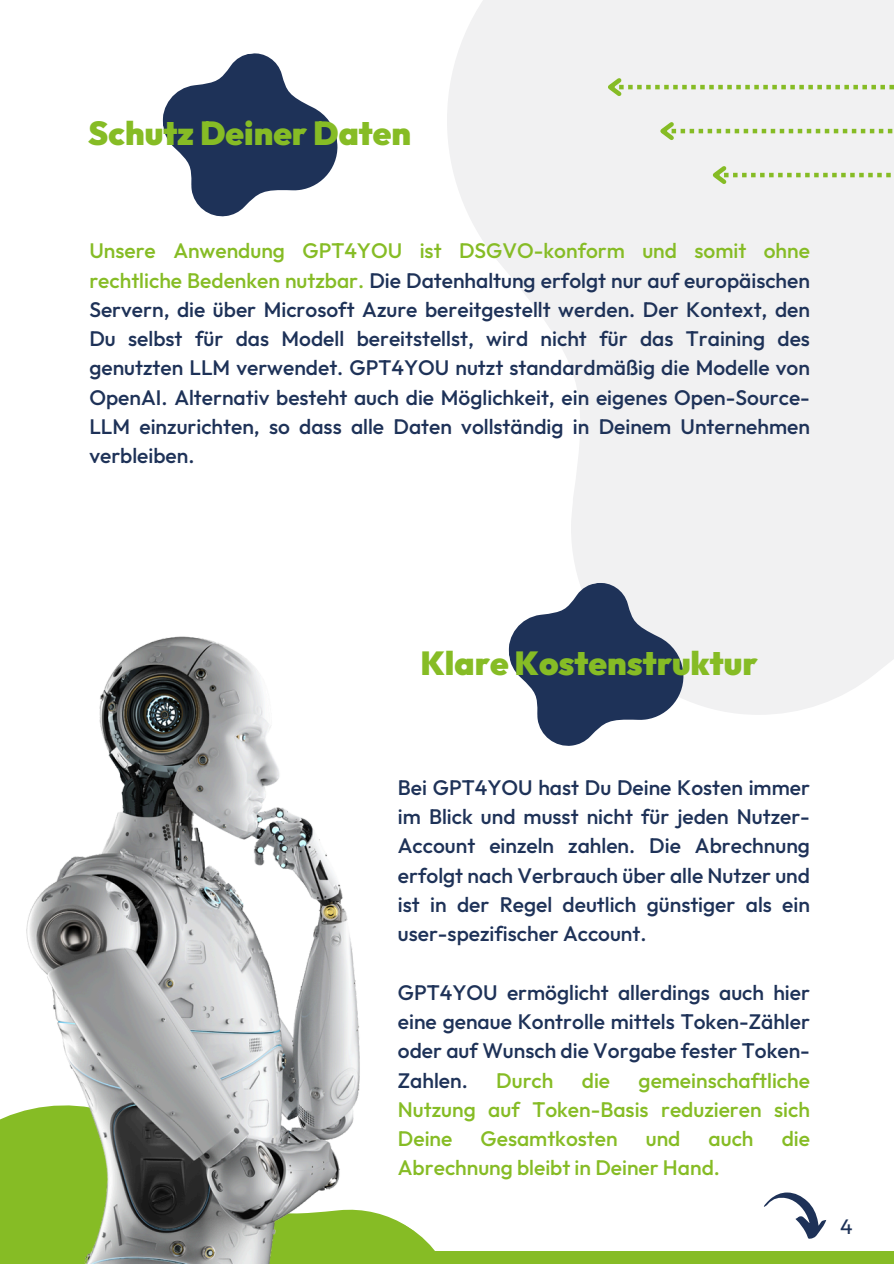
<style>
.page{position:relative;width:894px;height:1264px;background:#fff}
.page>*{position:absolute;margin:0;border:0;box-sizing:border-box;transform-origin:0 0}
.t1{font:900 33.15px "Outfit";color:#86bc25}
.t2{font:500 21px/29.2px "Outfit";color:#1e3258;text-align:justify}
.t3{font:500 21px/29.2px "Outfit";color:#86bc25;text-align:justify}
.t4{font:21px "Outfit";color:#1e3258}
.s1{color:#86bc25}
</style>
<div class="page">
<div style="left:0;top:1251px;width:893px;height:12px;background:#86bc25"></div>
<svg style="left:447px;top:0;width:446px;height:715px;fill:#f1f1f2"></svg>
<img style="left:0;top:603px;width:501px;height:660px">
<svg style="left:162px;top:53px;width:176px;height:164px"></svg>
<svg style="left:764px;top:1192px;width:62px;height:46px"></svg>
<svg style="left:501px;top:573px;width:189px;height:173px"></svg>
<svg style="left:602px;top:74px;width:291px;height:26px"></svg>
<svg style="left:655px;top:118px;width:238px;height:26px"></svg>
<svg style="left:707px;top:162px;width:186px;height:26px"></svg>
<p class="t1" style="left:88px;top:112px;width:324px">Schutz Deiner Daten</p>
<h1 class="t2" style="left:89px;top:236px;width:722px"><span class="s1">Unsere Anwendung GPT4YOU ist DSGVO-konform und somit ohne rechtliche Bedenken nutzbar.</span> Die Datenhaltung erfolgt nur auf europäischen Servern, die über Microsoft Azure bereitgestellt werden. Der Kontext, den Du selbst für das Modell bereitstellst, wird nicht für das Training des genutzten LLM verwendet. GPT4YOU nutzt standardmäßig die Modelle von OpenAI. Alternativ besteht auch die Möglichkeit, ein eigenes Open-Source-LLM einzurichten, so dass alle Daten vollständig in Deinem Unternehmen verbleiben.</h1>
<p class="t1" style="left:420px;top:641px;width:338px">Klare Kostenstruktur</p>
<p class="t2" style="left:398px;top:772px;width:413px">Bei GPT4YOU hast Du Deine Kosten immer im Blick und musst nicht für jeden Nutzer-Account einzeln zahlen. Die Abrechnung erfolgt nach Verbrauch über alle Nutzer und ist in der Regel deutlich günstiger als ein user-spezifischer Account.</p>
<p class="t2" style="left:398px;top:977px;width:413px">GPT4YOU ermöglicht allerdings auch hier eine genaue Kontrolle mittels Token-Zähler oder auf Wunsch die Vorgabe fester Token-Zahlen.</p>
<p class="t3" style="left:398px;top:1065px;width:413px;text-indent:240px">gemeinschaftliche Nutzung auf Token-Basis reduzieren sich Deine</p>
<p class="t3" style="left:496px;top:1065px;width:59px">Durch</p>
<p class="t3" style="left:581px;top:1065px;width:30px">die</p>
<p class="t3" style="left:480px;top:1123px;width:138px">Gesamtkosten</p>
<p class="t3" style="left:645px;top:1123px;width:36px">und</p>
<p class="t3" style="left:708px;top:1123px;width:46px">auch</p>
<p class="t3" style="left:781px;top:1123px;width:30px">die</p>
<p class="t3" style="left:398px;top:1152px;width:323px">Abrechnung bleibt in Deiner Hand.</p>
<p class="t4" style="left:839px;top:1213px;width:14px">4</p>
</div>
